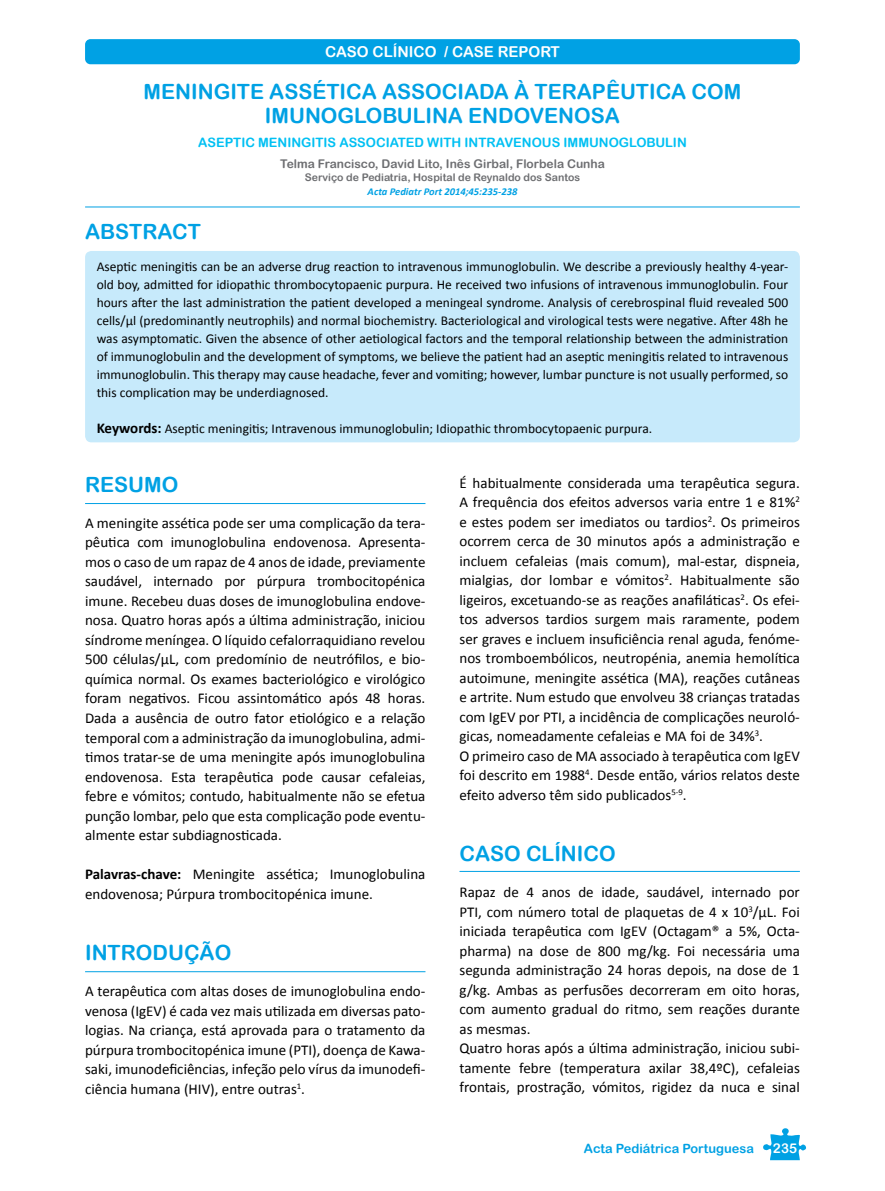
<style>
.page{position:relative;width:885px;height:1191px;background:#fff}
.page>*{position:absolute;margin:0;border:0;box-sizing:border-box;transform-origin:0 0}
.t1{font:21px/24px "Arial Rounded MT Bold";color:#00a1e4;text-align:center}
.t2{font:15px/19.5px "Calibri";color:#000}
.t3{font:15px "Arial Rounded MT Bold";color:#fff}
.t4{font:13.5px/18px "Calibri";color:#000;text-align:justify}
.t5{font:13.5px "Arial Rounded MT Bold";color:#fff}
.t6{font:12.9px "Arial Rounded MT Bold";color:#00c0f3}
.t7{font:12.75px "Arial Rounded MT Bold";color:#00a1e4}
.t8{font:12px "Arial Rounded MT Bold";color:#6d6e71}
.t9{font:10.5px "Arial Rounded MT Bold";color:#6d6e71}
.t10{font:italic 700 10.5px "Calibri";color:#00a1e4}
.s1{font-weight:700;font-size:15px}
.s2{font-weight:700}
</style>
<div class="page">
<div style="left:85px;top:39px;width:714px;height:25px;background:#00a1e4;border-radius:5px"></div>
<hr style="left:85px;top:207px;width:714px;height:1px;background:#00a1e4">
<svg style="left:763px;top:1128px;width:43px;height:32px"></svg>
<div style="left:85px;top:251px;width:714px;height:191px;background:#c7eafb;border-radius:6px"></div>
<hr style="left:85px;top:503px;width:340px;height:1px;background:#00a1e4">
<hr style="left:85px;top:971px;width:340px;height:1px;background:#00a1e4">
<hr style="left:459px;top:871px;width:340px;height:1px;background:#00a1e4">
<p class="t3" style="left:325px;top:43px;width:23px">Caso</p>
<p class="t3" style="left:372px;top:43px;width:10px">clínico</p>
<p class="t3" style="left:444px;top:43px;width:31px">/ Case</p>
<p class="t3" style="left:497px;top:43px;width:12px">report</p>
<h1 class="t1" style="left:144px;top:79px;width:599px">MENINGITE ASSÉTICA ASSOCIADA À TERAPÊUTICA COM<br>IMUNOGLOBULINA ENDOVENOSA</h1>
<p class="t6" style="left:198px;top:134px;width:490px">ASEPTIC MENINGITIS ASSOCIATED WITH INTRAVENOUS IMMUNOGLOBULIN</p>
<h1 class="t1" style="left:85px;top:220px;width:117px">ABSTRACT</h1>
<p class="t8" style="left:280px;top:157px;width:326px">Telma Francisco, David Lito, Inês Girbal, Florbela Cunha</p>
<p class="t9" style="left:305px;top:171px;width:277px">Serviço de Pediatria, Hospital de Reynaldo dos Santos</p>
<p class="t10" style="left:367px;top:185px;width:151px">Acta Pediatr Port 2014;45:235-238</p>
<p class="t4" style="left:97px;top:257px;width:693px">Aseptic meningitis can be an adverse drug reaction to intravenous immunoglobulin. We describe a previously healthy 4-year&shy;old boy, admitted for idiopathic thrombocytopaenic purpura. He received two infusions of intravenous immunoglobulin. Four hours after the last administration the patient developed a meningeal syndrome. Analysis of cerebrospinal fluid revealed 500 cells/μl (predominantly neutrophils) and normal biochemistry. Bacteriological and virological tests were negative. After 48h he was asymptomatic. Given the absence of other aetiological factors and the temporal relationship between the administration of immunoglobulin and the development of symptoms, we believe the patient had an aseptic meningitis related to intravenous immunoglobulin. This therapy may cause headache, fever and vomiting; however, lumbar puncture is not usually performed, so this complication may be underdiagnosed.</p>
<p class="t4" style="left:97px;top:419px;width:557px"><span class="s1">Keywords:</span> Aseptic meningitis; Intravenous immunoglobulin; Idiopathic thrombocytopaenic purpura.</p>
<h1 class="t1" style="left:85px;top:472px;width:95px">RESUMO</h1>
<p class="t2" style="left:85px;top:512px;width:342px;text-align:justify">A meningite assética pode ser uma complicação da tera&shy;pêutica com imunoglobulina endovenosa. Apresenta&shy;mos o caso de um rapaz de 4 anos de idade, previamente saudável, internado por púrpura trombocitopénica imune. Recebeu duas doses de imunoglobulina endove&shy;nosa. Quatro horas após a última administração, iniciou síndrome meníngea. O líquido cefalorraquidiano revelou 500 células/μL, com predomínio de neutrófilos, e bio&shy;química normal. Os exames bacteriológico e virológico foram negativos. Ficou assintomático após 48 horas.<br>Dada a ausência de outro fator etiológico e a relação temporal com a administração da imunoglobulina, admi&shy;timos tratar-se de uma meningite após imunoglobulina endovenosa. Esta terapêutica pode causar cefaleias, febre e vómitos; contudo, habitualmente não se efetua punção lombar, pelo que esta complicação pode eventu&shy;almente estar subdiagnosticada.</p>
<p class="t2" style="left:85px;top:863px;width:342px"><span class="s2">Palavras-chave:</span> Meningite assética; Imunoglobulina endovenosa; Púrpura trombocitopénica imune.</p>
<h1 class="t1" style="left:85px;top:940px;width:148px">INTRODUÇÃO</h1>
<p class="t2" style="left:85px;top:980px;width:342px;text-align:justify">A terapêutica com altas doses de imunoglobulina endo&shy;venosa (IgEV) é cada vez mais utilizada em diversas pato&shy;logias. Na criança, está aprovada para o tratamento da púrpura trombocitopénica imune (PTI), doença de Kawa&shy;saki, imunodeficiências, infeção pelo vírus da imunodefi&shy;ciência humana (HIV), entre outras<sup>1</sup>.</p>
<p class="t2" style="left:459px;top:472px;width:342px">É habitualmente considerada uma terapêutica segura.<br>A frequência dos efeitos adversos varia entre 1 e 81%<sup>2 </sup>e estes podem ser imediatos ou tardios<sup>2</sup>. Os primeiros ocorrem cerca de 30 minutos após a administração e incluem cefaleias (mais comum), mal-estar, dispneia, mialgias, dor lombar e vómitos<sup>2</sup>. Habitualmente são ligeiros, excetuando-se as reações anafiláticas<sup>2</sup>. Os efei&shy;tos adversos tardios surgem mais raramente, podem ser graves e incluem insuficiência renal aguda, fenóme&shy;nos tromboembólicos, neutropénia, anemia hemolítica autoimune, meningite assética (MA), reações cutâneas e artrite. Num estudo que envolveu 38 crianças tratadas com IgEV por PTI, a incidência de complicações neuroló&shy;gicas, nomeadamente cefaleias e MA foi de 34%<sup>3</sup>.<br>O primeiro caso de MA associado à terapêutica com IgEV foi descrito em 1988<sup>4</sup>. Desde então, vários relatos deste efeito adverso têm sido publicados<sup>5-9</sup>.</p>
<h1 class="t1" style="left:459px;top:841px;width:158px">CASO CLÍNICO</h1>
<p class="t2" style="left:459px;top:882px;width:342px">Rapaz de 4 anos de idade, saudável, internado por PTI, com número total de plaquetas de 4 x 10<sup>3</sup>/μL. Foi iniciada terapêutica com IgEV (Octagam® a 5%, Octa&shy;pharma) na dose de 800 mg/kg. Foi necessária uma segunda administração 24 horas depois, na dose de 1 g/kg. Ambas as perfusões decorreram em oito horas, com aumento gradual do ritmo, sem reações durante as mesmas.<br>Quatro horas após a última administração, iniciou subi&shy;tamente febre (temperatura axilar 38,4ºC), cefaleias frontais, prostração, vómitos, rigidez da nuca e sinal</p>
<p class="t7" style="left:584px;top:1141px;width:171px">Acta Pediátrica Portuguesa</p>
<p class="t5" style="left:772px;top:1139px;width:26px">235</p>
</div>
